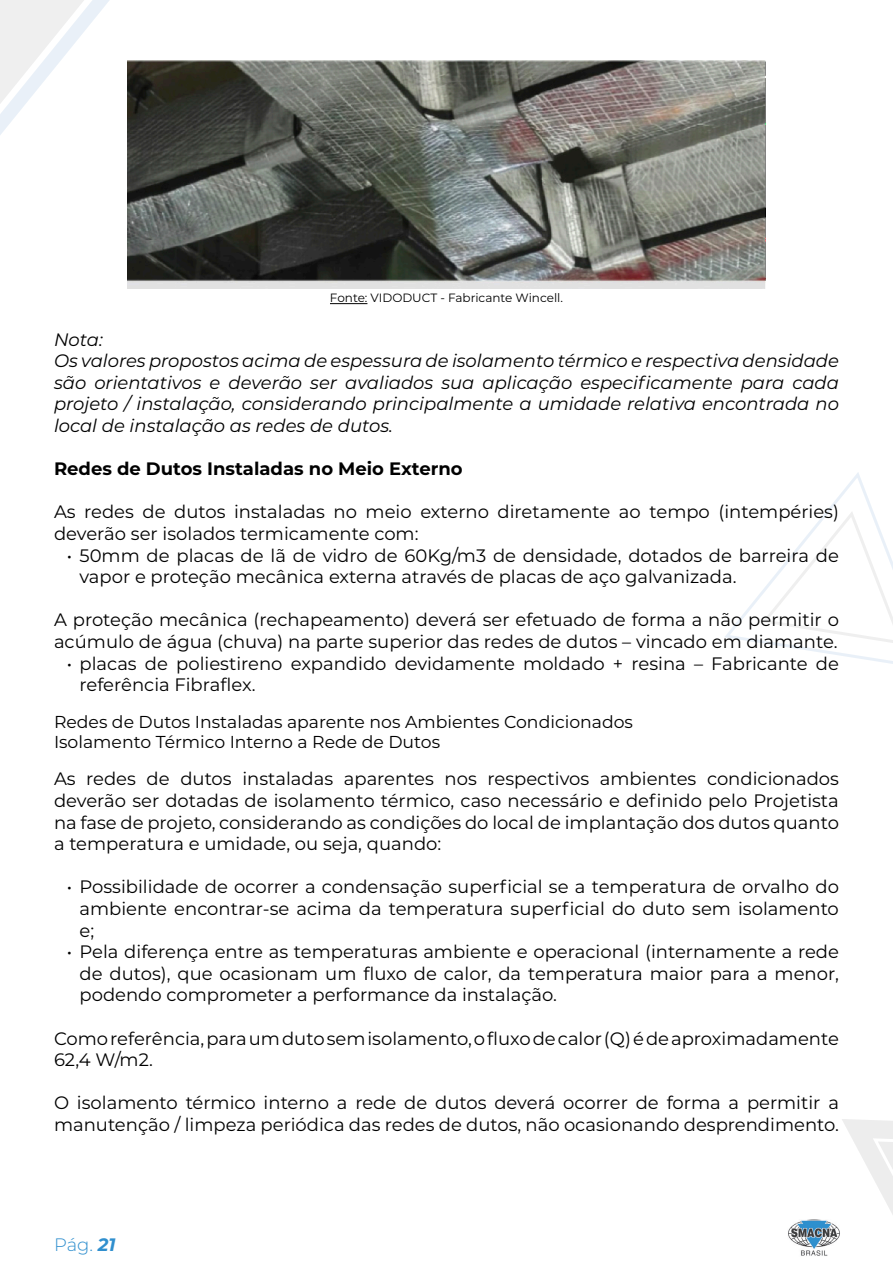
<style>
.page{position:relative;width:893px;height:1263px;background:#fff}
.page>*{position:absolute;margin:0;border:0;box-sizing:border-box;transform-origin:0 0}
.Texto{font:18px/21.6px "Montserrat";color:#000}
.Texto-2{font:italic 18px/21.6px "Montserrat";color:#000;text-align:justify}
.Texto-3{font:700 18px "Montserrat";color:#000}
.t1{font:300 18px "Montserrat";color:#308fce}
.t2{font:17.25px "Montserrat";color:#000}
.Legenda{font:12px "Montserrat";color:#000}
.s1{font-weight:700;font-style:italic}
</style>
<div class="page">
<img style="left:788px;top:1220px;width:52px;height:36px">
<svg style="left:0;top:0;width:128px;height:156px"></svg>
<svg style="left:725px;top:472px;width:168px;height:192px"></svg>
<svg style="left:842px;top:1119px;width:51px;height:96px"></svg>
<hr style="left:330px;top:303px;width:37px;height:1px;background:#000">
<img style="left:128px;top:60px;width:637px;height:228px">
<p class="Legenda" style="left:330px;top:290px;width:234px">Fonte: VIDODUCT - Fabricante Wincell.</p>
<p class="Texto-2" style="left:54px;top:328px;width:50px">Nota:</p>
<p class="Texto-2" style="left:54px;top:349px;width:786px">Os valores propostos acima de espessura de isolamento térmico e respectiva densidade são orientativos e deverão ser avaliados sua aplicação especificamente para cada projeto / instalação, considerando principalmente a umidade relativa encontrada no local de instalação as redes de dutos.</p>
<p class="Texto-3" style="left:54px;top:456px;width:410px">Redes de Dutos Instaladas no Meio Externo</p>
<p class="Texto" style="left:54px;top:501px;width:786px">As redes de dutos instaladas no meio externo diretamente ao tempo (intempéries) deverão ser isolados termicamente com:</p>
<p class="Texto" style="left:80px;top:544px;width:761px;text-indent:-13px">• 50mm de placas de lã de vidro de 60Kg/m3 de densidade, dotados de barreira de vapor e proteção mecânica externa através de placas de aço galvanizada.</p>
<p class="Texto" style="left:54px;top:609px;width:786px">A proteção mecânica (rechapeamento) deverá ser efetuado de forma a não permitir o acúmulo de água (chuva) na parte superior das redes de dutos – vincado em diamante.</p>
<p class="Texto" style="left:80px;top:652px;width:761px;text-indent:-13px">• placas de poliestireno expandido devidamente moldado + resina – Fabricante de referência Fibraflex.</p>
<p class="t2" style="left:54px;top:709px;width:580px">Redes de Dutos Instaladas aparente nos Ambientes Condicionados</p>
<p class="t2" style="left:54px;top:730px;width:388px">Isolamento Térmico Interno a Rede de Dutos</p>
<p class="Texto" style="left:54px;top:767px;width:786px;text-align:justify">As redes de dutos instaladas aparentes nos respectivos ambientes condicionados deverão ser dotadas de isolamento térmico, caso necessário e definido pelo Projetista na fase de projeto, considerando as condições do local de implantação dos dutos quanto a temperatura e umidade, ou seja, quando:</p>
<p class="Texto" style="left:80px;top:875px;width:761px;text-align:justify;text-indent:-13px">• Possibilidade de ocorrer a condensação superficial se a temperatura de orvalho do ambiente encontrar-se acima da temperatura superficial do duto sem isolamento e;</p>
<p class="Texto" style="left:80px;top:940px;width:761px;text-align:justify;text-indent:-13px">• Pela diferença entre as temperaturas ambiente e operacional (internamente a rede de dutos), que ocasionam um fluxo de calor, da temperatura maior para a menor, podendo comprometer a performance da instalação.</p>
<p class="Texto" style="left:54px;top:1027px;width:786px">Como referência, para um duto sem isolamento, o fluxo de calor (Q) é de aproximadamente<br>62,4 W/m2.</p>
<p class="Texto" style="left:54px;top:1091px;width:786px">O isolamento térmico interno a rede de dutos deverá ocorrer de forma a permitir a manutenção / limpeza periódica das redes de dutos, não ocasionando desprendimento.</p>
<p class="t1" style="left:54px;top:1232px;width:63px">Pág. <span class="s1">21</span></p>
</div>
